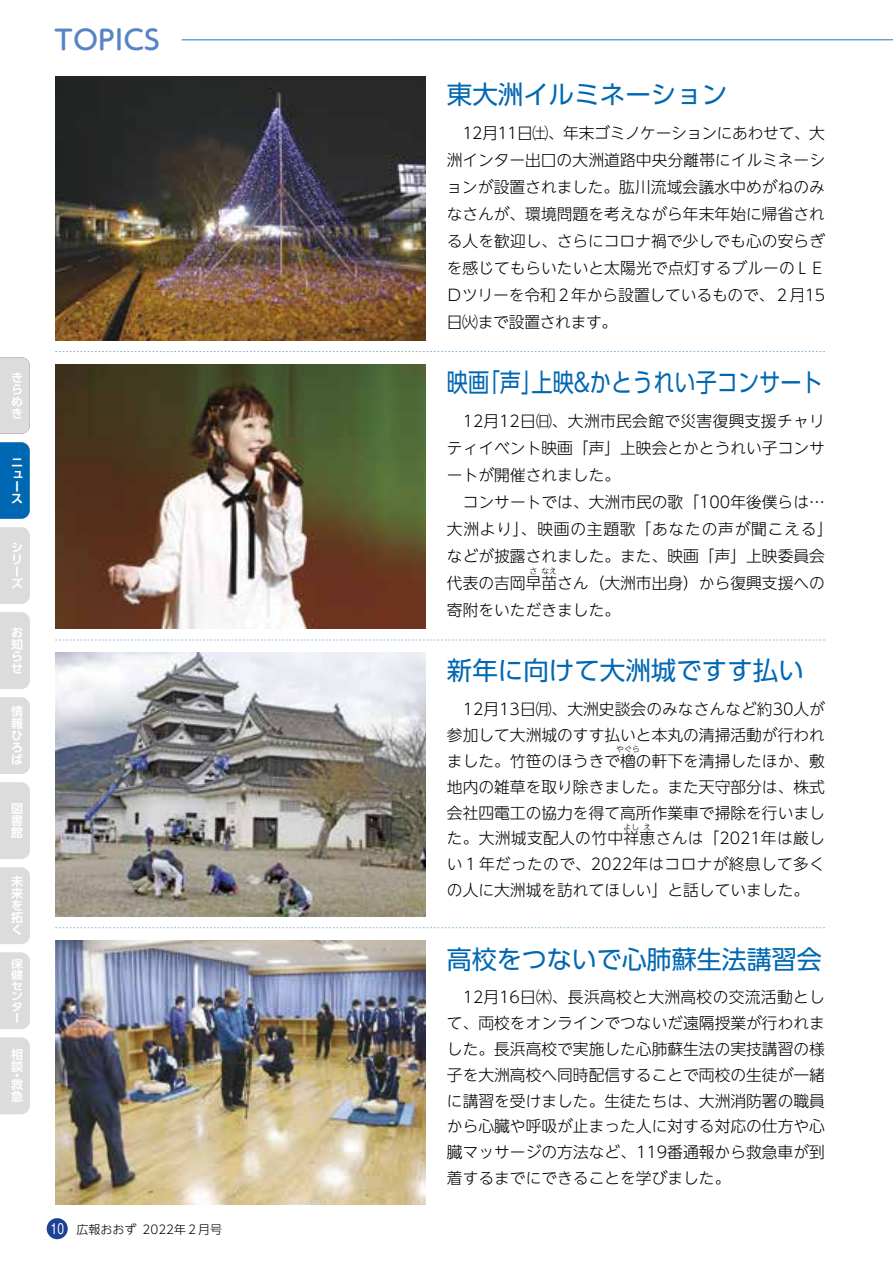
<style>
.page{position:relative;width:893px;height:1263px;background:#fff}
.page>*{position:absolute;margin:0;border:0;box-sizing:border-box;transform-origin:0 0}
.t1{font:500 27px "UD Shin M Go Pr 6 N";color:#5784c4}
.t2{font:25.5px "UD Shin Go Pr 6 N";color:#0068b3}
.t3{font:25.5px "UD Shin Go Pr 6 N";color:#0068b3;scale:.83 1}
.t4{font:300 15.75px/27px "UD Shin Go NT Pr 6 N";color:#000;text-align:justify}
.t5{font:700 12px/12px "UD Shin Go Pr 6 N De";color:#fff;text-align:justify}
.t6{font:300 12px "UD Shin Go NT Pr 6 N";color:#000}
.t7{font:700 10.8px/10.8px "UD Shin Go Pr 6 N De";color:#fff;text-align:justify;scale:1.11 1}
.t8{font:300 7.8px "UD Shin Go NT Pr 6 N";color:#000}
.s1{font-family:"Shin M Go Pro";font-weight:400;font-size:13.5px;color:#fff}
</style>
<div class="page">
<svg style="left:55px;top:351px;width:770px;height:1px"></svg>
<svg style="left:55px;top:640px;width:770px;height:1px"></svg>
<svg style="left:55px;top:928px;width:770px;height:1px"></svg>
<hr style="left:182px;top:39px;width:711px;height:1px;background:#0068b3">
<img style="left:55px;top:77px;width:370px;height:263px">
<img style="left:55px;top:365px;width:370px;height:263px">
<img style="left:55px;top:653px;width:370px;height:263px">
<img style="left:55px;top:941px;width:370px;height:263px">
<div style="left:47px;top:1218px;width:21px;height:21px;background:#1d4294;border-radius:50%"></div>
<div style="left:0;top:527px;width:30px;height:77px;background:#dcdcdc"></div>
<div style="left:0;top:612px;width:30px;height:77px;background:#dcdcdc"></div>
<div style="left:0;top:697px;width:30px;height:77px;background:#dcdcdc"></div>
<div style="left:0;top:782px;width:30px;height:77px;background:#dcdcdc"></div>
<div style="left:0;top:952px;width:30px;height:77px;background:#dcdcdc"></div>
<div style="left:0;top:867px;width:30px;height:77px;background:#dcdcdc"></div>
<div style="left:0;top:1037px;width:30px;height:77px;background:#dcdcdc"></div>
<div style="left:0;top:357px;width:30px;height:77px;background:#dcdcdc"></div>
<div style="left:0;top:442px;width:30px;height:77px;background:#0068b3"></div>
<h1 class="t1" style="left:54px;top:17px;width:107px">TOPICS</h1>
<p class="t5" style="left:11px;top:371px;width:13px">きらめき</p>
<p class="t5" style="left:11px;top:456px;width:13px;text-align:left">ニュース</p>
<p class="t5" style="left:11px;top:541px;width:14px;text-align:left">シリーズ</p>
<p class="t5" style="left:11px;top:626px;width:13px">お知らせ</p>
<p class="t5" style="left:11px;top:705px;width:14px">情報ひろば</p>
<p class="t5" style="left:11px;top:802px;width:13px">図書館</p>
<p class="t5" style="left:11px;top:802px;width:13px">来を拓</p>
<p class="t5" style="left:11px;top:875px;width:13px">未来を拓く</p>
<p class="t5" style="left:11px;top:887px;width:13px">図書館</p>
<p class="t7" style="left:11px;top:958px;width:12px">保健センター</p>
<p class="t5" style="left:11px;top:1048px;width:13px">相談</p>
<p class="t5" style="left:11px;top:1071px;width:13px;line-height:9px">・救</p>
<p class="t5" style="left:11px;top:1090px;width:13px">急</p>
<p class="t6" style="left:51px;top:1219px;width:173px"><span class="s1">10</span> 広報おおず 2022年２月号</p>
<h2 class="t2" style="left:447px;top:74px;width:282px">東大洲イルミネーション</h2>
<p class="t4" style="left:447px;top:119px;width:380px">　12月11日㈯、年末ゴミノケーションにあわせて、大洲インター出口の大洲道路中央分離帯にイルミネーションが設置されました。肱川流域会議水中めがねのみなさんが、環境問題を考えながら年末年始に帰省される人を歓迎し、さらにコロナ禍で少しでも心の安らぎを感じてもらいたいと太陽光で点灯するブルーのＬＥＤツリーを令和２年から設置しているもので、２月15日㈫まで設置されます。</p>
<h2 class="t3" style="left:447px;top:362px;width:454px">映画「声」上映&amp;かとうれい子コンサート</h2>
<p class="t4" style="left:447px;top:407px;width:388px;text-align:left">　12月12日㈰、大洲市民会館で災害復興支援チャリティイベント映画「声」上映会とかとうれい子コンサートが開催されました。<br>　コンサートでは、大洲市民の歌「100年後僕らは…大洲より」、映画の主題歌「あなたの声が聞こえる」などが披露されました。また、映画「声」上映委員会代表の吉岡早苗さん（大洲市出身）から復興支援への</p>
<p class="t8" style="left:530px;top:565px;width:9px">さ</p>
<p class="t8" style="left:541px;top:565px;width:17px">なえ</p>
<p class="t4" style="left:447px;top:596px;width:175px">寄附をいただきました。</p>
<h2 class="t2" style="left:447px;top:650px;width:358px">新年に向けて大洲城ですす払い</h2>
<p class="t4" style="left:447px;top:696px;width:380px;line-height:25.8px">　12月13日㈪、大洲史談会のみなさんなど約30人が参加して大洲城のすす払いと本丸の清掃活動が行われました。竹笹のほうきで櫓の軒下を清掃したほか、敷</p>
<p class="t8" style="left:616px;top:743px;width:25px">やぐら</p>
<p class="t4" style="left:447px;top:773px;width:380px;line-height:25.8px">地内の雑草を取り除きました。また天守部分は、株式会社四電工の協力を得て高所作業車で掃除を行いました。大洲城支配人の竹中祥恵さんは「2021年は厳し</p>
<p class="t8" style="left:623px;top:820px;width:17px">よし</p>
<p class="t8" style="left:643px;top:820px;width:9px">え</p>
<p class="t4" style="left:447px;top:851px;width:379px;line-height:25.8px">い１年だったので、2022年はコロナが終息して多くの人に大洲城を訪れてほしい」と話していました。</p>
<h2 class="t2" style="left:447px;top:938px;width:376px">高校をつないで心肺蘇生法講習会</h2>
<p class="t4" style="left:447px;top:984px;width:380px;line-height:25.8px">　12月16日㈭、長浜高校と大洲高校の交流活動として、両校をオンラインでつないだ遠隔授業が行われました。長浜高校で実施した心肺蘇生法の実技講習の様子を大洲高校へ同時配信することで両校の生徒が一緒に講習を受けました。生徒たちは、大洲消防署の職員から心臓や呼吸が止まった人に対する対応の仕方や心臓マッサージの方法など、119番通報から救急車が到着するまでにできることを学びました。</p>
</div>
